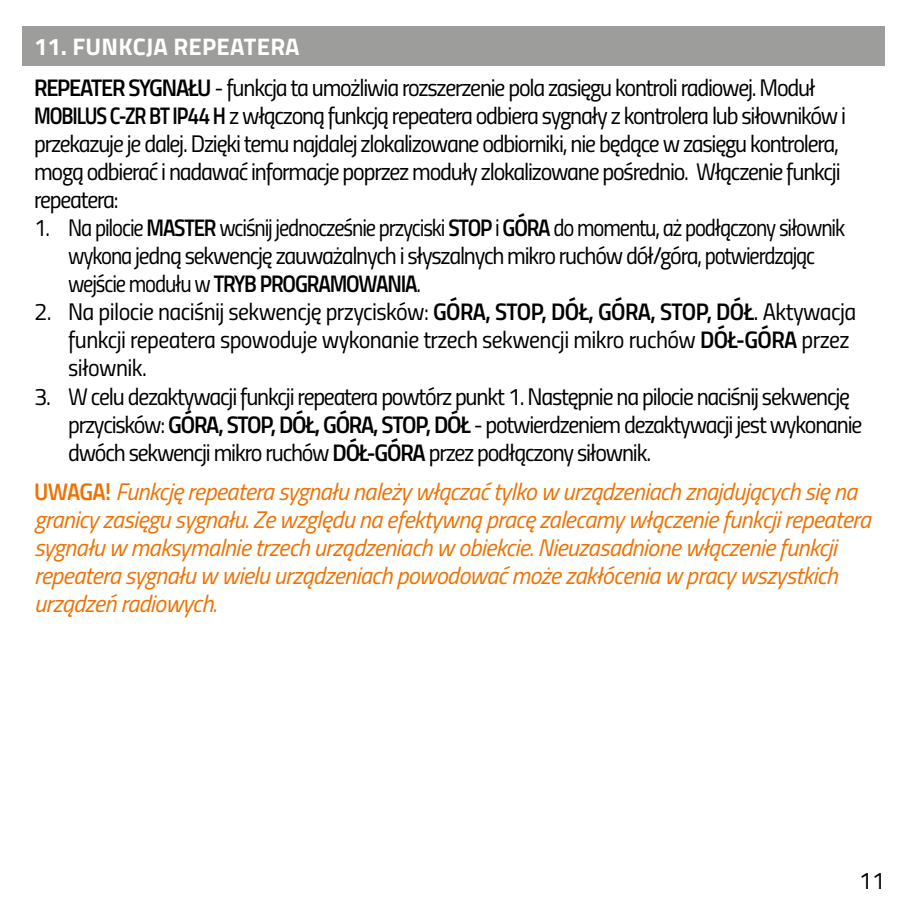
<style>
.page{position:relative;width:908px;height:908px;background:#fff}
.page>*{position:absolute;margin:0;border:0;box-sizing:border-box;transform-origin:0 0}
.t1{font:24px/28px "Titillium Regular Upright";letter-spacing:-.05em;color:#000}
.t2{font:italic 24px/28px "Titillium";letter-spacing:-.025em;color:#ee7203}
.t3{font:24px/28px "Titillium Regular Upright";letter-spacing:-.05em;color:#000;text-align:center;scale:.94 1}
.t4{font:24px/28px "Titillium Regular Upright";letter-spacing:-.025em;color:#000}
.t5{font:24px "Titillium Semibold Upright";letter-spacing:-.05em;color:#000;scale:.94 1}
.t6{font:700 24px "Titillium";letter-spacing:.01em;color:#fff}
.s1{font-family:"Titillium Semibold Upright"}
.s2{font-family:"Titillium Regular Upright"}
.s3{font-family:"Titillium"}
.s4{font-family:"Titillium Semibold Upright";font-style:normal}
</style>
<div class="page">
<div style="left:23px;top:26px;width:861px;height:41px;background:#9d9d9c"></div>
<p class="t6" style="left:34px;top:29px;width:267px">11. FUNKCJA REPEATERA</p>
<p class="t1" style="left:34px;top:72px;width:813px"><span class="s1">REPEATER SYGNAŁU</span> - funkcja ta umożliwia rozszerzenie pola zasięgu kontroli radiowej. Moduł <span class="s1">MOBILUS C-ZR BT IP44 H</span> z włączoną funkcją repeatera odbiera sygnały z kontrolera lub siłowników i przekazuje je dalej. Dzięki temu najdalej zlokalizowane odbiorniki, nie będące w zasięgu kontrolera, mogą odbierać i nadawać informacje poprzez moduły zlokalizowane pośrednio. Włączenie funkcji repeatera:</p>
<p class="t3" style="left:34px;top:212px;width:864px">1. Na pilocie <span class="s1">MASTER</span> wciśnij jednocześnie przyciski <span class="s1">STOP</span> i <span class="s1">GÓRA</span> do momentu, aż podłączony siłownik wykona jedną sekwencję zauważalnych i słyszalnych mikro ruchów dół/góra, potwierdzając</p>
<p class="t5" style="left:68px;top:265px;width:377px"><span class="s2">wejście modułu w</span> TRYB PROGRAMOWANIA<span class="s2">.</span></p>
<p class="t4" style="left:68px;top:296px;width:789px;text-indent:-34px">2. Na pilocie naciśnij sekwencję przycisków: <span class="s1">GÓRA, STOP, DÓŁ, GÓRA, STOP, DÓŁ</span><span class="s3">.</span> Aktywacja funkcji repeatera spowoduje wykonanie trzech sekwencji mikro ruchów <span class="s1">DÓŁ-GÓRA</span> przez siłownik.</p>
<p class="t1" style="left:68px;top:380px;width:795px;text-indent:-34px">3. W celu dezaktywacji funkcji repeatera powtórz punkt 1. Następnie na pilocie naciśnij sekwencję przycisków: <span class="s1">GÓRA, STOP, DÓŁ, GÓRA, STOP, DÓŁ</span> - potwierdzeniem dezaktywacji jest wykonanie dwóch sekwencji mikro ruchów <span class="s1">DÓŁ-GÓRA</span> przez podłączony siłownik.</p>
<p class="t2" style="left:34px;top:476px;width:837px"><span class="s4">UWAGA!</span> Funkcję repeatera sygnału należy włączać tylko w urządzeniach znajdujących się na granicy zasięgu sygnału. Ze względu na efektywną pracę zalecamy włączenie funkcji repeatera sygnału w maksymalnie trzech urządzeniach w obiekcie. Nieuzasadnione włączenie funkcji repeatera sygnału w wielu urządzeniach powodować może zakłócenia w pracy wszystkich urządzeń radiowych.</p>
<p class="t1" style="left:858px;top:865px;width:28px">11</p>
</div>
